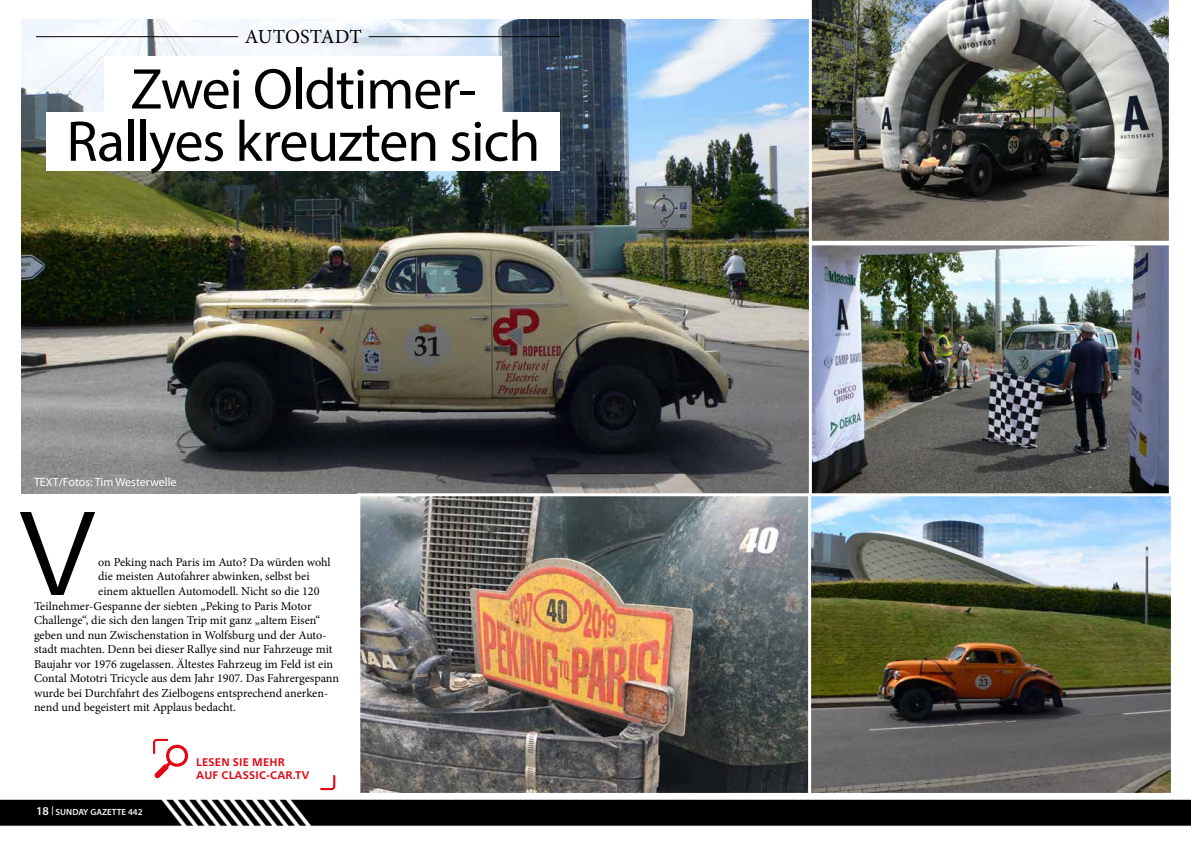
<style>
.page{position:relative;width:1191px;height:842px;background:#fff}
.page>*{position:absolute;margin:0;border:0;box-sizing:border-box;transform-origin:0 0}
.t1{font:118.8px "Frutiger Neue LTCYR";color:#000}
.t2{font:57.9px/52.3px "Myriad Pro";letter-spacing:-.02em;color:#000;text-align:center}
.t3{font:20px "Minion Pro";color:#000}
.t4{font:12.1px "Minion Pro";color:#000}
.t5{font:12px "Myriad Pro";color:#fff}
.t6{font:700 11.1px/13.3px "Frutiger Neue LTCYR";letter-spacing:.02em;color:#e30613}
.t7{font:600 9px "Myriad Pro";color:#f6f6f6}
.s1{font-size:12px}
</style>
<div class="page">
<img style="left:0;top:799px;width:1191px;height:28px">
<img style="left:21px;top:19px;width:787px;height:474px">
<img style="left:361px;top:497px;width:447px;height:295px">
<div style="left:357px;top:493px;width:455px;height:303px;border:3px solid #fff"></div>
<hr style="left:369px;top:36px;width:190px;height:1px;background:#000">
<hr style="left:36px;top:36px;width:202px;height:1px;background:#000">
<img style="left:811px;top:0;width:358px;height:241px">
<img style="left:813px;top:246px;width:354px;height:247px">
<div style="left:809px;top:242px;width:362px;height:255px;border:3px solid #fff"></div>
<svg style="left:153px;top:739px;width:36px;height:39px"></svg>
<svg style="left:320px;top:775px;width:15px;height:15px"></svg>
<img style="left:812px;top:497px;width:357px;height:295px">
<div style="left:808px;top:493px;width:365px;height:303px;border:3px solid #fff"></div>
<div style="left:105px;top:57px;width:397px;height:58px;background:#fff"></div>
<div style="left:47px;top:112px;width:513px;height:59px;background:#fff"></div>
<h3 class="t3" style="left:245px;top:23px;width:118px">AUTOSTADT</h3>
<h2 class="t2" style="left:66px;top:62px;width:475px">Zwei Oldtimer-<br>Rallyes kreuzten sich</h2>
<p class="t5" style="left:34px;top:475px;width:144px">TEXT/Fotos: Tim Westerwelle</p>
<h1 class="t1" style="left:19px;top:481px;width:79px">V</h1>
<p class="t4" style="left:98px;top:554px;width:234px">on Peking nach Paris im Auto? Da würden wohl</p>
<p class="t4" style="left:98px;top:568px;width:213px">die meisten Autofahrer abwinken, selbst bei</p>
<p class="t4" style="left:98px;top:583px;width:223px">einem aktuellen Automodell. Nicht so die 120</p>
<p class="t4" style="left:34px;top:597px;width:279px">Teilnehmer-Gespanne der siebten „Peking to Paris Motor</p>
<p class="t4" style="left:34px;top:612px;width:288px">Challenge“, die sich den langen Trip mit ganz „altem Eisen“</p>
<p class="t4" style="left:34px;top:627px;width:294px">geben und nun Zwischenstation in Wolfsburg und der Auto-</p>
<p class="t4" style="left:34px;top:641px;width:300px">stadt machten. Denn bei dieser Rallye sind nur Fahrzeuge mit</p>
<p class="t4" style="left:34px;top:656px;width:301px">Baujahr vor 1976 zugelassen. Ältestes Fahrzeug im Feld ist ein</p>
<p class="t4" style="left:34px;top:670px;width:307px">Contal Mototri Tricycle aus dem Jahr 1907. Das Fahrergespann</p>
<p class="t4" style="left:34px;top:685px;width:296px">wurde bei Durchfahrt des Zielbogens entsprechend anerken-</p>
<p class="t4" style="left:34px;top:699px;width:203px">nend und begeistert mit Applaus bedacht.</p>
<p class="t7" style="left:36px;top:806px;width:108px"><span class="s1">18</span> | SUNDAY GAZETTE 442</p>
<p class="t6" style="left:196px;top:755px;width:115px">LESEN SIE MEHR<br>AUF CLASSIC-CAR.TV</p>
</div>
